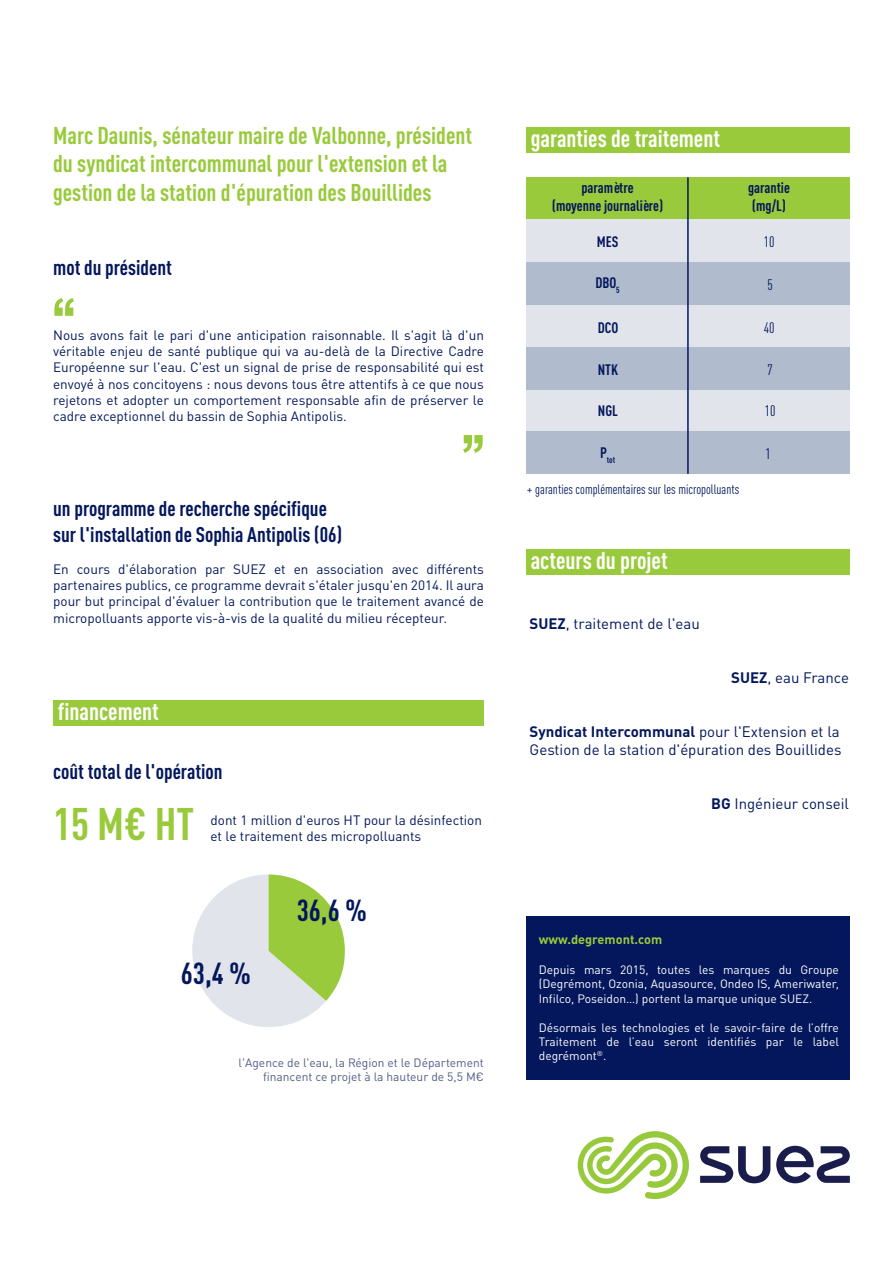
<style>
.page{position:relative;width:893px;height:1263px;background:#fff}
.page>*{position:absolute;margin:0;border:0;box-sizing:border-box;transform-origin:0 0}
.t1{font:700 60px "Arial";color:#99ca3b}
.t2{font:700 45px "DIN Cond";color:#99ca3b}
.t3{font:700 30px "DIN Cond";color:#04175c}
.t4{font:700 24px/28.8px "DIN Cond";color:#99ca3b}
.t5{font:700 24px "DIN Cond";color:#fff}
.t6{font:700 21px/25.2px "DIN Cond";color:#04175c}
.t7{font:15px/18px "DIN Pro";color:#04175c}
.t8{font:700 15px/18px "DIN Cond";color:#04175c;text-align:center}
.t9{font:15px "DIN Cond";color:#04175c}
.t10{font:13.5px/16.2px "DIN Pro";color:#04175c;text-align:justify}
.t11{font:13.5px "DIN Cond";color:#04175c}
.t12{font:700 12.75px "DIN Pro";color:#99ca3b}
.t13{font:12px/14.4px "DIN Pro";color:#fff;text-align:justify}
.t14{font:12px/14.4px "DIN Pro";color:#525d85;text-align:right}
.t15{font:700 8.7px "DIN Cond";color:#04175c}
.s1{font-weight:700}
</style>
<div class="page">
<div style="left:527px;top:177px;width:323px;height:43px;background:#99ca3b"></div>
<div style="left:527px;top:220px;width:323px;height:254px;background:#e1e5eb"></div>
<div style="left:527px;top:127px;width:323px;height:26px;background:#99ca3b"></div>
<div style="left:527px;top:549px;width:323px;height:26px;background:#99ca3b"></div>
<div style="left:53px;top:700px;width:431px;height:26px;background:#99ca3b"></div>
<div style="left:526px;top:916px;width:324px;height:164px;background:#04175c"></div>
<svg style="left:192px;top:874px;width:153px;height:153px"></svg>
<div style="left:527px;top:262px;width:323px;height:43px;background:#b1bbce"></div>
<div style="left:527px;top:348px;width:323px;height:42px;background:#b1bbce"></div>
<div style="left:527px;top:431px;width:323px;height:43px;background:#b1bbce"></div>
<hr style="left:687px;top:177px;width:2px;height:297px;background:#04175c">
<svg style="left:578px;top:1131px;width:111px;height:68px"></svg>
<svg style="left:700px;top:1146px;width:150px;height:37px"></svg>
<h3 class="t4" style="left:53px;top:120px;width:420px">Marc Daunis, sénateur maire de Valbonne, président du syndicat intercommunal pour l'extension et la gestion de la station d'épuration des Bouillides</h3>
<h3 class="t6" style="left:53px;top:254px;width:120px">mot du président</h3>
<h1 class="t1" style="left:50px;top:280px;width:29px">‘‘</h1>
<p class="t10" style="left:53px;top:326px;width:432px">Nous avons fait le pari d'une anticipation raisonnable. Il s'agit là d'un véritable enjeu de santé publique qui va au-delà de la Directive Cadre Européenne sur l'eau. C'est un signal de prise de responsabilité qui est envoyé à nos concitoyens : nous devons tous être attentifs à ce que nous rejetons et adopter un comportement responsable afin de préserver le cadre exceptionnel du bassin de Sophia Antipolis.</p>
<h1 class="t1" style="left:487px;top:471px;width:29px;rotate:-180deg">‘‘</h1>
<h3 class="t6" style="left:53px;top:496px;width:291px">un programme de recherche spécifique sur l'installation de Sophia Antipolis (06)</h3>
<p class="t10" style="left:53px;top:560px;width:432px">En cours d'élaboration par SUEZ et en association avec différents partenaires publics, ce programme devrait s'étaler jusqu'en 2014. Il aura pour but principal d'évaluer la contribution que le traitement avancé de micropolluants apporte vis-à-vis de la qualité du milieu récepteur.</p>
<h3 class="t5" style="left:58px;top:697px;width:103px">financement</h3>
<h3 class="t6" style="left:53px;top:758px;width:171px">coût total de l'opération</h3>
<h2 class="t2" style="left:53px;top:797px;width:142px">15 M€ HT</h2>
<p class="t10" style="left:210px;top:810px;width:273px">dont 1 million d'euros HT pour la désinfection et le traitement des micropolluants</p>
<h3 class="t3" style="left:181px;top:955px;width:72px">63,4 %</h3>
<h3 class="t3" style="left:297px;top:892px;width:72px">36,6 %</h3>
<p class="t14" style="left:239px;top:1054px;width:247px">l'Agence de l'eau, la Région et le Département financent ce projet à la hauteur de 5,5 M€</p>
<h3 class="t5" style="left:531px;top:124px;width:191px">garanties de traitement</h3>
<p class="t8" style="left:552px;top:178px;width:113px">paramètre<br>(moyenne journalière)</p>
<p class="t8" style="left:748px;top:178px;width:43px;text-align:left">garantie (mg/L)</p>
<p class="t8" style="left:597px;top:232px;width:23px">MES</p>
<p class="t8" style="left:595px;top:274px;width:26px">DBO<sub>5</sub></p>
<p class="t8" style="left:598px;top:318px;width:22px">DCO</p>
<p class="t8" style="left:598px;top:360px;width:22px">NTK</p>
<p class="t8" style="left:598px;top:401px;width:22px">NGL</p>
<p class="t15" style="left:600px;top:455px;width:17px"><sup>P</sup>tot</p>
<p class="t9" style="left:764px;top:233px;width:12px">10</p>
<p class="t9" style="left:767px;top:275px;width:7px">5</p>
<p class="t9" style="left:764px;top:319px;width:12px">40</p>
<p class="t9" style="left:767px;top:361px;width:7px">7</p>
<p class="t9" style="left:765px;top:402px;width:12px">10</p>
<p class="t9" style="left:766px;top:445px;width:7px">1</p>
<p class="t11" style="left:527px;top:481px;width:214px">+ garanties complémentaires sur les micropolluants</p>
<h3 class="t5" style="left:531px;top:546px;width:138px">acteurs du projet</h3>
<p class="t7" style="left:530px;top:613px;width:172px"><span class="s1">SUEZ</span>, traitement de l'eau</p>
<p class="t7" style="left:731px;top:667px;width:119px"><span class="s1">SUEZ</span>, eau France</p>
<p class="t7" style="left:530px;top:721px;width:313px"><span class="s1">Syndicat Intercommunal</span> pour l'Extension et la<br>Gestion de la station d'épuration des Bouillides</p>
<p class="t7" style="left:711px;top:793px;width:139px"><span class="s1">BG</span> Ingénieur conseil</p>
<p class="t12" style="left:539px;top:929px;width:125px">www.degremont.com</p>
<p class="t13" style="left:539px;top:961px;width:302px">Depuis mars 2015, toutes les marques du Groupe (Degrémont, Ozonia, Aquasource, Ondeo IS, Ameriwater, Infilco, Poseidon…) portent la marque unique SUEZ.</p>
<p class="t13" style="left:539px;top:1019px;width:302px">Désormais les technologies et le savoir-faire de l’offre Traitement de l’eau seront identifiés par le label degrémont<sup>®</sup>.</p>
</div>
